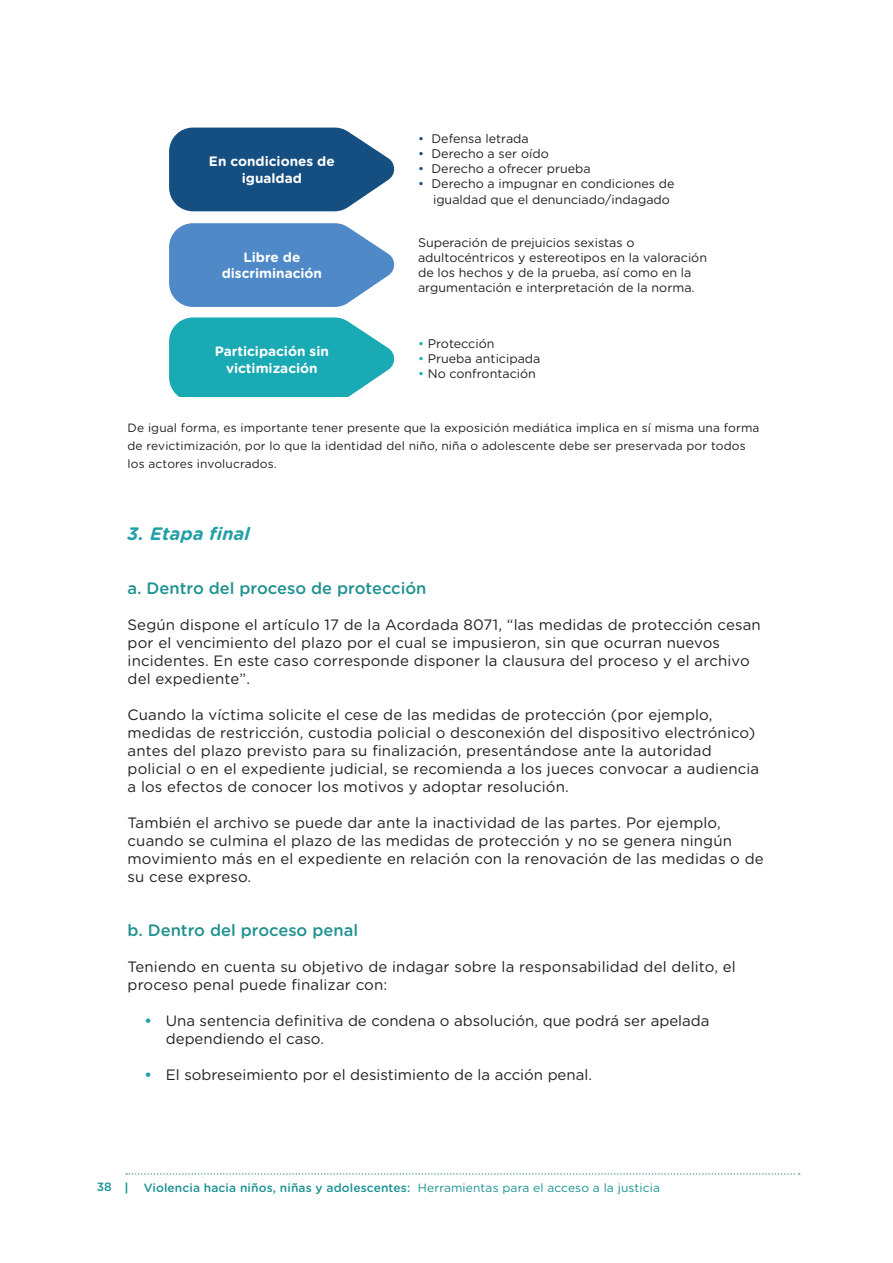
<style>
.page{position:relative;width:893px;height:1263px;background:#fff}
.page>*{position:absolute;margin:0;border:0;box-sizing:border-box;transform-origin:0 0}
.t1{font:italic 700 18px "Gotham Rounded";letter-spacing:.01em;color:#239fa8}
.t2{font:500 16.5px "Gotham Rounded";color:#209290}
.t3{font:15px/18px "Gotham Rounded";letter-spacing:.01em;color:#231f20}
.t4{font:700 13.5px/16.4px "Gotham Rounded";color:#fff;text-align:center}
.t5{font:12.45px/15px "Gotham Rounded";color:#231f20}
.t6{font:12px/18px "Gotham Rounded";letter-spacing:.01em;color:#231f20}
.t7{font:500 12px "Gotham Rounded";letter-spacing:.01em;color:#1b9393}
.s1{color:#154f81}
.s2{color:#1aaab3}
.s3{font-weight:700;color:#239fa8}
.s4{font-weight:700}
.s5{font-weight:400}
</style>
<div class="page">
<svg style="left:126px;top:1173px;width:674px;height:2px"></svg>
<svg style="left:169px;top:128px;width:226px;height:83px;background:#2f628f"></svg>
<svg style="left:169px;top:223px;width:226px;height:84px;background:#6396cd"></svg>
<svg style="left:169px;top:317px;width:226px;height:79px;background:#32b3bb"></svg>
<p class="t4" style="left:209px;top:153px;width:127px">En condiciones de igualdad</p>
<p class="t4" style="left:222px;top:248px;width:102px">Libre de discriminación</p>
<p class="t4" style="left:215px;top:343px;width:116px">Participación sin victimización</p>
<p class="t5" style="left:418px;top:131px;width:112px"><span class="s1">•</span> Defensa letrada</p>
<p class="t5" style="left:418px;top:146px;width:132px"><span class="s1">•</span> Derecho a ser oído</p>
<p class="t5" style="left:418px;top:161px;width:174px"><span class="s1">•</span> Derecho a ofrecer prueba</p>
<p class="t5" style="left:433px;top:176px;width:243px;text-indent:-15px"><span class="s1">•</span> Derecho a impugnar en condiciones de igualdad que el denunciado/indagado</p>
<p class="t5" style="left:418px;top:234px;width:291px">Superación de prejuicios sexistas o adultocéntricos y estereotipos en la valoración de los hechos y de la prueba, así como en la argumentación e interpretación de la norma.</p>
<p class="t5" style="left:418px;top:336px;width:78px"><span class="s2">•</span> Protección</p>
<p class="t5" style="left:418px;top:351px;width:124px"><span class="s2">•</span> Prueba anticipada</p>
<p class="t5" style="left:418px;top:366px;width:119px"><span class="s2">•</span> No confrontación</p>
<p class="t6" style="left:128px;top:418px;width:633px">De igual forma, es importante tener presente que la exposición mediática implica en sí misma una forma de revictimización, por lo que la identidad del niño, niña o adolescente debe ser preservada por todos los actores involucrados.</p>
<p class="t1" style="left:128px;top:520px;width:124px">3. Etapa final</p>
<p class="t2" style="left:128px;top:576px;width:300px">a. Dentro del proceso de protección</p>
<p class="t3" style="left:128px;top:615px;width:635px">Según dispone el artículo 17 de la Acordada 8071, “las medidas de protección cesan por el vencimiento del plazo por el cual se impusieron, sin que ocurran nuevos incidentes. En este caso corresponde disponer la clausura del proceso y el archivo del expediente”.</p>
<p class="t3" style="left:128px;top:705px;width:633px">Cuando la víctima solicite el cese de las medidas de protección (por ejemplo, medidas de restricción, custodia policial o desconexión del dispositivo electrónico) antes del plazo previsto para su finalización, presentándose ante la autoridad policial o en el expediente judicial, se recomienda a los jueces convocar a audiencia a los efectos de conocer los motivos y adoptar resolución.</p>
<p class="t3" style="left:128px;top:813px;width:638px">También el archivo se puede dar ante la inactividad de las partes. Por ejemplo, cuando se culmina el plazo de las medidas de protección y no se genera ningún movimiento más en el expediente en relación con la renovación de las medidas o de su cese expreso.</p>
<p class="t2" style="left:128px;top:918px;width:232px">b. Dentro del proceso penal</p>
<p class="t3" style="left:128px;top:957px;width:610px">Teniendo en cuenta su objetivo de indagar sobre la responsabilidad del delito, el proceso penal puede finalizar con:</p>
<p class="t3" style="left:166px;top:1011px;width:545px;text-indent:-21px"><span class="s3">•</span> Una sentencia definitiva de condena o absolución, que podrá ser apelada dependiendo el caso.</p>
<p class="t3" style="left:145px;top:1065px;width:449px"><span class="s3">•</span> El sobreseimiento por el desistimiento de la acción penal.</p>
<p class="t7" style="left:97px;top:1179px;width:565px">38 <span class="s4">|</span> Violencia hacia niños, niñas y adolescentes: <span class="s5">Herramientas para el acceso a la justicia</span></p>
</div>
